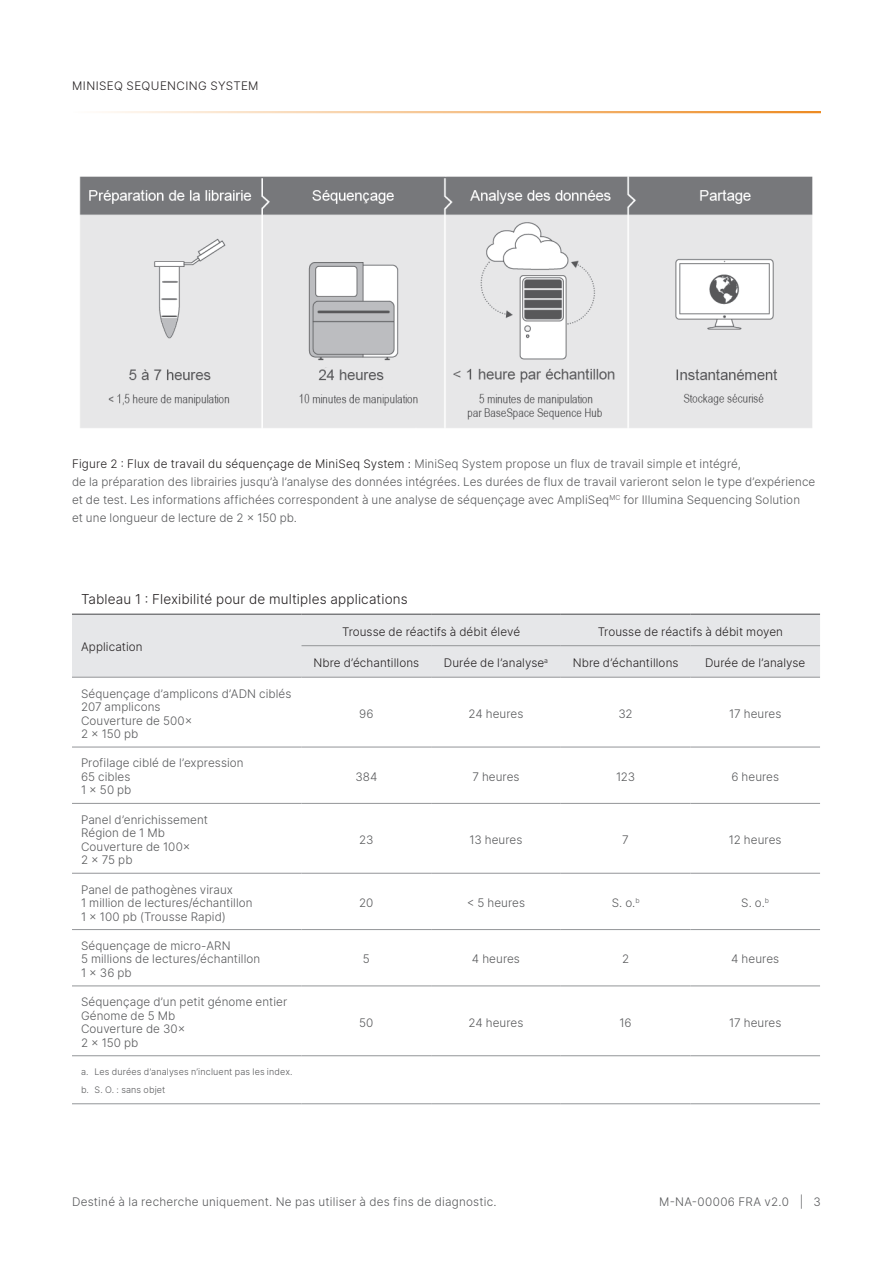
<style>
.page{position:relative;width:893px;height:1263px;background:#fff}
.page>*{position:absolute;margin:0;border:0;box-sizing:border-box;transform-origin:0 0}
.Table_Title{font:300 13.5px "Inter";letter-spacing:.01em;color:#231f20}
.Figure_Caption{font:300 11.7px/18px "Inter";letter-spacing:.01em;color:#57585a}
.Body_Row_Left_Align{font:300 11.7px "Inter";letter-spacing:.01em;color:#57585a}
.Header_Row_B_Center_Align{font:300 11.7px "Inter";letter-spacing:.005em;color:#231f20}
.Body_Row_Center_Align{font:300 11.7px "Inter";letter-spacing:.005em;color:#57585a}
.zz_For_Research_Only{font:300 11.7px "Inter";letter-spacing:.02em;color:#57585a}
.Figure_Caption-2{font:300 11.7px "Inter";letter-spacing:.035em;color:#57585a}
.Header_Row_B_Left_Align{font:300 11.7px "Inter";letter-spacing:.01em;color:#231f20}
.t1{font:300 9px "Inter";letter-spacing:.015em;color:#57585a}
.s1{color:#231f20}
</style>
<div class="page">
<hr style="left:72px;top:111px;width:749px;height:2px;background:#ed8b22">
<img style="left:79px;top:176px;width:734px;height:252px">
<div style="left:72px;top:615px;width:748px;height:62px;background:#e6e7e9"></div>
<hr style="left:72px;top:677px;width:230px;height:1px;background:#939598">
<hr style="left:302px;top:677px;width:129px;height:1px;background:#939598">
<hr style="left:431px;top:677px;width:130px;height:1px;background:#939598">
<hr style="left:561px;top:677px;width:129px;height:1px;background:#939598">
<hr style="left:690px;top:677px;width:130px;height:1px;background:#939598">
<hr style="left:72px;top:747px;width:230px;height:1px;background:#939598">
<hr style="left:302px;top:747px;width:129px;height:1px;background:#939598">
<hr style="left:431px;top:747px;width:130px;height:1px;background:#939598">
<hr style="left:561px;top:747px;width:129px;height:1px;background:#939598">
<hr style="left:690px;top:747px;width:130px;height:1px;background:#939598">
<hr style="left:72px;top:803px;width:230px;height:1px;background:#939598">
<hr style="left:302px;top:803px;width:129px;height:1px;background:#939598">
<hr style="left:431px;top:803px;width:130px;height:1px;background:#939598">
<hr style="left:561px;top:803px;width:129px;height:1px;background:#939598">
<hr style="left:690px;top:803px;width:130px;height:1px;background:#939598">
<hr style="left:72px;top:873px;width:230px;height:1px;background:#939598">
<hr style="left:302px;top:873px;width:129px;height:1px;background:#939598">
<hr style="left:431px;top:873px;width:130px;height:1px;background:#939598">
<hr style="left:561px;top:873px;width:129px;height:1px;background:#939598">
<hr style="left:690px;top:873px;width:130px;height:1px;background:#939598">
<hr style="left:72px;top:929px;width:230px;height:1px;background:#939598">
<hr style="left:302px;top:929px;width:129px;height:1px;background:#939598">
<hr style="left:431px;top:929px;width:130px;height:1px;background:#939598">
<hr style="left:561px;top:929px;width:129px;height:1px;background:#939598">
<hr style="left:690px;top:929px;width:130px;height:1px;background:#939598">
<hr style="left:72px;top:985px;width:230px;height:1px;background:#939598">
<hr style="left:302px;top:985px;width:129px;height:1px;background:#939598">
<hr style="left:431px;top:985px;width:130px;height:1px;background:#939598">
<hr style="left:561px;top:985px;width:129px;height:1px;background:#939598">
<hr style="left:690px;top:985px;width:130px;height:1px;background:#939598">
<hr style="left:72px;top:614px;width:230px;height:1px;background:#57585a">
<hr style="left:302px;top:614px;width:129px;height:1px;background:#57585a">
<hr style="left:431px;top:614px;width:130px;height:1px;background:#57585a">
<hr style="left:561px;top:614px;width:129px;height:1px;background:#57585a">
<hr style="left:690px;top:614px;width:130px;height:1px;background:#57585a">
<hr style="left:72px;top:1055px;width:230px;height:1px;background:#939598">
<hr style="left:302px;top:1055px;width:129px;height:1px;background:#939598">
<hr style="left:431px;top:1055px;width:130px;height:1px;background:#939598">
<hr style="left:561px;top:1055px;width:129px;height:1px;background:#939598">
<hr style="left:690px;top:1055px;width:130px;height:1px;background:#939598">
<hr style="left:72px;top:1103px;width:230px;height:1px;background:#939598">
<hr style="left:302px;top:1103px;width:129px;height:1px;background:#939598">
<hr style="left:431px;top:1103px;width:130px;height:1px;background:#939598">
<hr style="left:561px;top:1103px;width:129px;height:1px;background:#939598">
<hr style="left:690px;top:1103px;width:130px;height:1px;background:#939598">
<hr style="left:302px;top:645px;width:129px;height:1px;background:#939598">
<hr style="left:431px;top:645px;width:130px;height:1px;background:#939598">
<hr style="left:561px;top:645px;width:129px;height:1px;background:#939598">
<hr style="left:690px;top:645px;width:130px;height:1px;background:#939598">
<p class="Header_Row_B_Center_Align" style="left:72px;top:77px;width:72px">MiniSeq Sequencing</p>
<p class="Header_Row_B_Center_Align" style="left:211px;top:77px;width:25px">System</p>
<p class="Figure_Caption" style="left:72px;top:455px;width:745px"><span class="s1">Figure 2 : Flux de travail du séquençage de MiniSeq System :</span> MiniSeq System propose un flux de travail simple et intégré,<br>de la préparation des librairies jusqu’à l’analyse des données intégrées. Les durées de flux de travail varieront selon le type d’expérience et de test. Les informations affichées correspondent à une analyse de séquençage avec AmpliSeq<sup>MC</sup> for Illumina Sequencing Solution<br>et une longueur de lecture de 2 × 150 pb.</p>
<p class="Table_Title" style="left:81px;top:590px;width:328px">Tableau 1 : Flexibilité pour de multiples applications</p>
<p class="Header_Row_B_Left_Align" style="left:81px;top:639px;width:63px">Application</p>
<p class="Header_Row_B_Center_Align" style="left:342px;top:623px;width:179px">Trousse de réactifs à débit élevé</p>
<p class="Header_Row_B_Center_Align" style="left:598px;top:623px;width:187px">Trousse de réactifs à débit moyen</p>
<p class="Header_Row_B_Center_Align" style="left:313px;top:655px;width:107px">Nbre d’échantillons</p>
<p class="Header_Row_B_Center_Align" style="left:444px;top:655px;width:106px">Durée de l’analyse<sup>a</sup></p>
<p class="Header_Row_B_Center_Align" style="left:573px;top:655px;width:107px">Nbre d’échantillons</p>
<p class="Header_Row_B_Center_Align" style="left:705px;top:655px;width:102px">Durée de l’analyse</p>
<p class="Body_Row_Left_Align" style="left:81px;top:685px;width:212px">Séquençage d’amplicons d’ADN ciblés</p>
<p class="Body_Row_Left_Align" style="left:81px;top:698px;width:81px">207 amplicons</p>
<p class="Body_Row_Left_Align" style="left:81px;top:712px;width:113px">Couverture de 500×</p>
<p class="Body_Row_Left_Align" style="left:81px;top:725px;width:59px">2 × 150 pb</p>
<p class="Body_Row_Left_Align" style="left:81px;top:755px;width:164px">Profilage ciblé de l’expression</p>
<p class="Body_Row_Left_Align" style="left:81px;top:768px;width:51px">65 cibles</p>
<p class="Body_Row_Left_Align" style="left:81px;top:782px;width:52px">1×50pb</p>
<p class="Body_Row_Left_Align" style="left:81px;top:811px;width:128px">Panel d’enrichissement</p>
<p class="Body_Row_Left_Align" style="left:81px;top:825px;width:86px">Région de 1 Mb</p>
<p class="Body_Row_Left_Align" style="left:81px;top:838px;width:111px">Couverture de 100×</p>
<p class="Body_Row_Left_Align" style="left:81px;top:852px;width:53px">2×75pb</p>
<p class="Body_Row_Left_Align" style="left:81px;top:881px;width:153px">Panel de pathogènes viraux</p>
<p class="Body_Row_Left_Align" style="left:81px;top:894px;width:173px">1 million de lectures/échantillon</p>
<p class="Body_Row_Left_Align" style="left:81px;top:908px;width:146px">1 × 100 pb (Trousse Rapid)</p>
<p class="Body_Row_Left_Align" style="left:81px;top:937px;width:151px">Séquençage de micro-ARN</p>
<p class="Body_Row_Left_Align" style="left:81px;top:951px;width:181px">5 millions de lectures/échantillon</p>
<p class="Body_Row_Left_Align" style="left:81px;top:964px;width:52px">1×36pb</p>
<p class="Body_Row_Left_Align" style="left:81px;top:994px;width:208px">Séquençage d’un petit génome entier</p>
<p class="Body_Row_Left_Align" style="left:81px;top:1007px;width:96px">Génome de 5 Mb</p>
<p class="Body_Row_Left_Align" style="left:81px;top:1021px;width:106px">Couverture de 30×</p>
<p class="Body_Row_Left_Align" style="left:81px;top:1034px;width:59px">2 × 150 pb</p>
<p class="t1" style="left:81px;top:1065px;width:213px">a. Les durées d’analyses n’incluent pas les index.</p>
<p class="t1" style="left:81px;top:1083px;width:86px">b. S. O. : sans objet</p>
<p class="Body_Row_Center_Align" style="left:359px;top:705px;width:16px">96</p>
<p class="Body_Row_Center_Align" style="left:469px;top:705px;width:56px">24 heures</p>
<p class="Body_Row_Center_Align" style="left:618px;top:705px;width:16px">32</p>
<p class="Body_Row_Center_Align" style="left:729px;top:705px;width:54px">17 heures</p>
<p class="Body_Row_Center_Align" style="left:355px;top:768px;width:24px">384</p>
<p class="Body_Row_Center_Align" style="left:472px;top:768px;width:49px">7 heures</p>
<p class="Body_Row_Center_Align" style="left:616px;top:768px;width:21px">123</p>
<p class="Body_Row_Center_Align" style="left:731px;top:768px;width:49px">6 heures</p>
<p class="Body_Row_Center_Align" style="left:359px;top:831px;width:16px">23</p>
<p class="Body_Row_Center_Align" style="left:469px;top:831px;width:54px">13 heures</p>
<p class="Body_Row_Center_Align" style="left:622px;top:831px;width:8px">7</p>
<p class="Body_Row_Center_Align" style="left:729px;top:831px;width:54px">12 heures</p>
<p class="Body_Row_Center_Align" style="left:359px;top:894px;width:16px">20</p>
<p class="Body_Row_Center_Align" style="left:467px;top:894px;width:60px">&lt; 5 heures</p>
<p class="Body_Row_Center_Align" style="left:612px;top:894px;width:29px">S. o.<sup>b</sup></p>
<p class="Body_Row_Center_Align" style="left:741px;top:894px;width:29px">S. o.<sup>b</sup></p>
<p class="Body_Row_Center_Align" style="left:363px;top:951px;width:8px">5</p>
<p class="Body_Row_Center_Align" style="left:472px;top:951px;width:49px">4 heures</p>
<p class="Body_Row_Center_Align" style="left:622px;top:951px;width:9px">2</p>
<p class="Body_Row_Center_Align" style="left:731px;top:951px;width:49px">4 heures</p>
<p class="Body_Row_Center_Align" style="left:359px;top:1014px;width:16px">50</p>
<p class="Body_Row_Center_Align" style="left:469px;top:1014px;width:56px">24 heures</p>
<p class="Body_Row_Center_Align" style="left:619px;top:1014px;width:14px">16</p>
<p class="Body_Row_Center_Align" style="left:729px;top:1014px;width:54px">17 heures</p>
<p class="zz_For_Research_Only" style="left:72px;top:1193px;width:426px">Destiné à la recherche uniquement. Ne pas utiliser à des fins de diagnostic.</p>
<p class="Figure_Caption-2" style="left:659px;top:1193px;width:163px">M-NA-00006 FRA v2.0 | 3</p>
</div>
